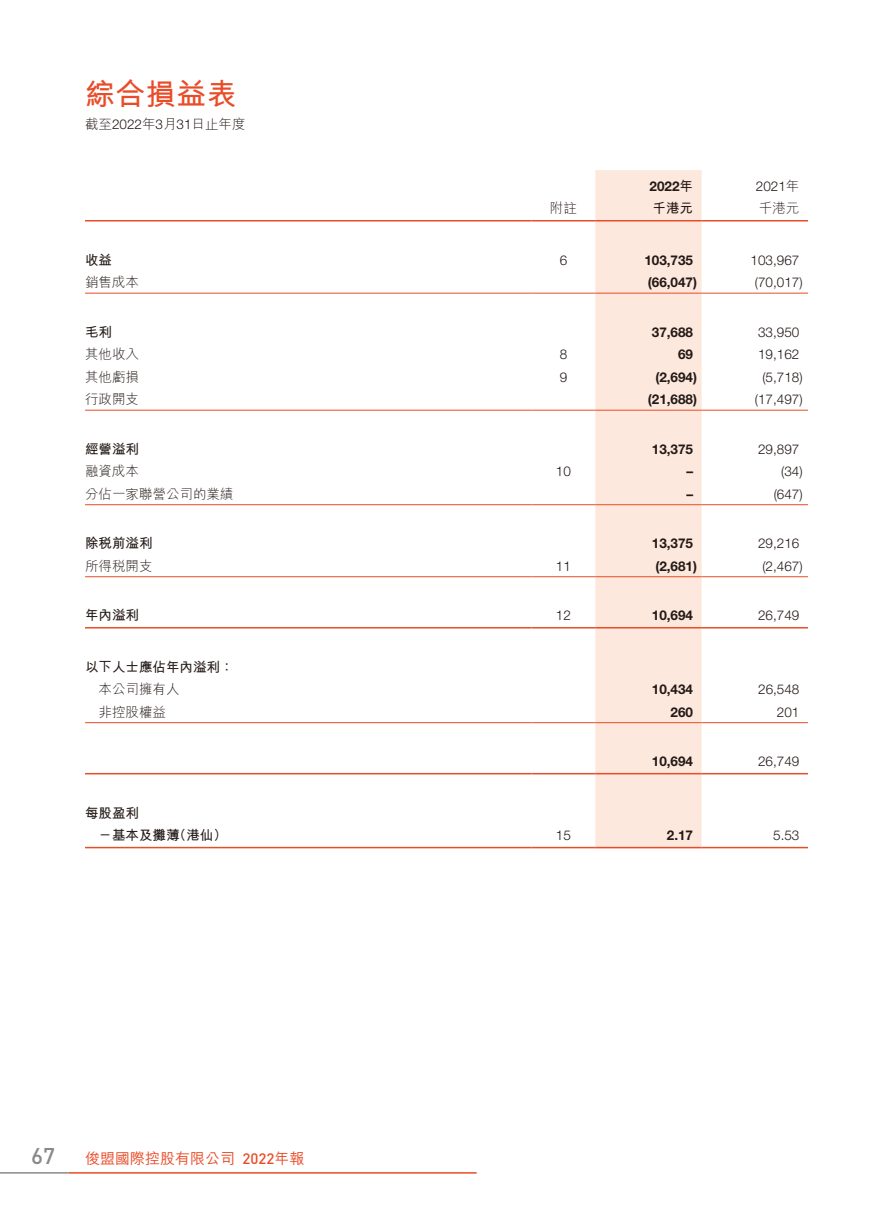
<style>
.page{position:relative;width:893px;height:1212px;background:#fff}
.page>*{position:absolute;margin:0;border:0;box-sizing:border-box;transform-origin:0 0}
.t1{font:700 30px "M Hei HK";letter-spacing:.015em;color:#e94c28}
.t2{font:500 22.5px "DIN";color:#898989}
.t3{font:500 15px "M Hei HK";color:#e94c28}
.t4{font:300 13.5px "Helvetica Neue LT Std";color:#231916}
.t5{font:700 13.5px "Helvetica Neue LT Std";color:#231916}
.t6{font:300 13.5px "M Hei HK";color:#231916}
.t7{font:700 13.5px/22.5px "M Hei HK";color:#231916}
.s1{font-family:"Helvetica Neue LT Std"}
.s2{font-family:"M Hei HK"}
.s3{font-family:"DIN"}
</style>
<div class="page">
<hr style="left:69px;top:1172px;width:408px;height:1px;background:#e94c28">
<hr style="left:0;top:1172px;width:69px;height:1px;background:#898989">
<div style="left:595px;top:170px;width:107px;height:677px;background:#fde8dd"></div>
<hr style="left:85px;top:220px;width:446px;height:1px;background:#e94c28">
<hr style="left:531px;top:220px;width:64px;height:1px;background:#e94c28">
<hr style="left:595px;top:220px;width:107px;height:1px;background:#e94c28">
<hr style="left:702px;top:220px;width:106px;height:1px;background:#e94c28">
<hr style="left:85px;top:293px;width:446px;height:1px;background:#e94c28">
<hr style="left:531px;top:293px;width:64px;height:1px;background:#e94c28">
<hr style="left:595px;top:293px;width:107px;height:1px;background:#e94c28">
<hr style="left:702px;top:293px;width:106px;height:1px;background:#e94c28">
<hr style="left:85px;top:410px;width:446px;height:1px;background:#e94c28">
<hr style="left:531px;top:410px;width:64px;height:1px;background:#e94c28">
<hr style="left:595px;top:410px;width:107px;height:1px;background:#e94c28">
<hr style="left:702px;top:410px;width:106px;height:1px;background:#e94c28">
<hr style="left:85px;top:504px;width:446px;height:1px;background:#e94c28">
<hr style="left:531px;top:504px;width:64px;height:1px;background:#e94c28">
<hr style="left:595px;top:504px;width:107px;height:1px;background:#e94c28">
<hr style="left:702px;top:504px;width:106px;height:1px;background:#e94c28">
<hr style="left:85px;top:576px;width:446px;height:1px;background:#e94c28">
<hr style="left:531px;top:576px;width:64px;height:1px;background:#e94c28">
<hr style="left:595px;top:576px;width:107px;height:1px;background:#e94c28">
<hr style="left:702px;top:576px;width:106px;height:1px;background:#e94c28">
<hr style="left:85px;top:627px;width:446px;height:1px;background:#e94c28">
<hr style="left:531px;top:627px;width:64px;height:1px;background:#e94c28">
<hr style="left:595px;top:627px;width:107px;height:1px;background:#e94c28">
<hr style="left:702px;top:627px;width:106px;height:1px;background:#e94c28">
<hr style="left:85px;top:722px;width:446px;height:1px;background:#e94c28">
<hr style="left:531px;top:722px;width:64px;height:1px;background:#e94c28">
<hr style="left:595px;top:722px;width:107px;height:1px;background:#e94c28">
<hr style="left:702px;top:722px;width:106px;height:1px;background:#e94c28">
<hr style="left:85px;top:773px;width:446px;height:1px;background:#e94c28">
<hr style="left:531px;top:773px;width:64px;height:1px;background:#e94c28">
<hr style="left:595px;top:773px;width:107px;height:1px;background:#e94c28">
<hr style="left:702px;top:773px;width:106px;height:1px;background:#e94c28">
<hr style="left:85px;top:847px;width:446px;height:1px;background:#e94c28">
<hr style="left:531px;top:847px;width:64px;height:1px;background:#e94c28">
<hr style="left:595px;top:847px;width:107px;height:1px;background:#e94c28">
<hr style="left:702px;top:847px;width:106px;height:1px;background:#e94c28">
<h1 class="t1" style="left:85px;top:73px;width:153px">綜合損益表</h1>
<p class="t6" style="left:85px;top:117px;width:162px">截至<span class="s1">2022</span>年<span class="s1">3</span>月<span class="s1">31</span>日止年度</p>
<p class="t5" style="left:650px;top:178px;width:45px">2022<span class="s2">年</span></p>
<p class="t4" style="left:756px;top:178px;width:45px">2021<span class="s2">年</span></p>
<p class="t6" style="left:550px;top:202px;width:28px">附註</p>
<p class="t7" style="left:653px;top:196px;width:42px">千港元</p>
<p class="t6" style="left:759px;top:202px;width:42px">千港元</p>
<p class="t7" style="left:85px;top:247px;width:28px">收益</p>
<p class="t4" style="left:560px;top:252px;width:9px">6</p>
<p class="t5" style="left:644px;top:252px;width:50px">103,735</p>
<p class="t4" style="left:751px;top:252px;width:50px">103,967</p>
<p class="t6" style="left:85px;top:275px;width:55px">銷售成本</p>
<p class="t5" style="left:648px;top:274px;width:51px">(66,047)</p>
<p class="t4" style="left:755px;top:274px;width:49px">(70,017)</p>
<p class="t7" style="left:85px;top:319px;width:28px">毛利</p>
<p class="t5" style="left:652px;top:324px;width:43px">37,688</p>
<p class="t4" style="left:758px;top:324px;width:43px">33,950</p>
<p class="t6" style="left:85px;top:347px;width:55px">其他收入</p>
<p class="t4" style="left:560px;top:346px;width:9px">8</p>
<p class="t5" style="left:678px;top:346px;width:17px">69</p>
<p class="t4" style="left:758px;top:346px;width:43px">19,162</p>
<p class="t6" style="left:85px;top:370px;width:55px">其他虧損</p>
<p class="t4" style="left:560px;top:369px;width:9px">9</p>
<p class="t5" style="left:655px;top:369px;width:43px">(2,694)</p>
<p class="t4" style="left:762px;top:369px;width:42px">(5,718)</p>
<p class="t6" style="left:85px;top:392px;width:55px">行政開支</p>
<p class="t5" style="left:648px;top:391px;width:51px">(21,688)</p>
<p class="t4" style="left:755px;top:391px;width:49px">(17,497)</p>
<p class="t7" style="left:85px;top:436px;width:55px">經營溢利</p>
<p class="t5" style="left:652px;top:441px;width:43px">13,375</p>
<p class="t4" style="left:758px;top:441px;width:43px">29,897</p>
<p class="t6" style="left:85px;top:464px;width:55px">融資成本</p>
<p class="t4" style="left:556px;top:463px;width:17px">10</p>
<p class="t5" style="left:686px;top:463px;width:8px">–</p>
<p class="t4" style="left:781px;top:463px;width:23px">(34)</p>
<p class="t6" style="left:85px;top:487px;width:150px">分佔一家聯營公司的業績</p>
<p class="t5" style="left:686px;top:486px;width:8px">–</p>
<p class="t4" style="left:774px;top:486px;width:31px">(647)</p>
<p class="t7" style="left:85px;top:531px;width:69px">除稅前溢利</p>
<p class="t5" style="left:652px;top:535px;width:43px">13,375</p>
<p class="t4" style="left:758px;top:535px;width:43px">29,216</p>
<p class="t6" style="left:85px;top:559px;width:69px">所得稅開支</p>
<p class="t4" style="left:556px;top:558px;width:17px">11</p>
<p class="t5" style="left:655px;top:558px;width:43px">(2,681)</p>
<p class="t4" style="left:762px;top:558px;width:42px">(2,467)</p>
<p class="t7" style="left:85px;top:603px;width:55px">年內溢利</p>
<p class="t4" style="left:556px;top:607px;width:17px">12</p>
<p class="t5" style="left:652px;top:607px;width:43px">10,694</p>
<p class="t4" style="left:758px;top:607px;width:43px">26,749</p>
<p class="t7" style="left:85px;top:654px;width:150px">以下人士應佔年內溢利：</p>
<p class="t6" style="left:99px;top:682px;width:82px">本公司擁有人</p>
<p class="t5" style="left:652px;top:681px;width:43px">10,434</p>
<p class="t4" style="left:758px;top:681px;width:43px">26,548</p>
<p class="t6" style="left:99px;top:705px;width:69px">非控股權益</p>
<p class="t5" style="left:671px;top:704px;width:24px">260</p>
<p class="t4" style="left:777px;top:704px;width:24px">201</p>
<p class="t5" style="left:652px;top:753px;width:43px">10,694</p>
<p class="t4" style="left:758px;top:753px;width:43px">26,749</p>
<p class="t7" style="left:99px;top:800px;width:130px;text-indent:-14px">每股盈利<br>－基本及攤薄（港仙）</p>
<p class="t4" style="left:556px;top:827px;width:17px">15</p>
<p class="t5" style="left:667px;top:827px;width:28px">2.17</p>
<p class="t4" style="left:773px;top:827px;width:28px">5.53</p>
<h2 class="t2" style="left:31px;top:1141px;width:25px">67</h2>
<p class="t3" style="left:85px;top:1147px;width:221px">俊盟國際控股有限公司 <span class="s3">2022</span>年報</p>
</div>
